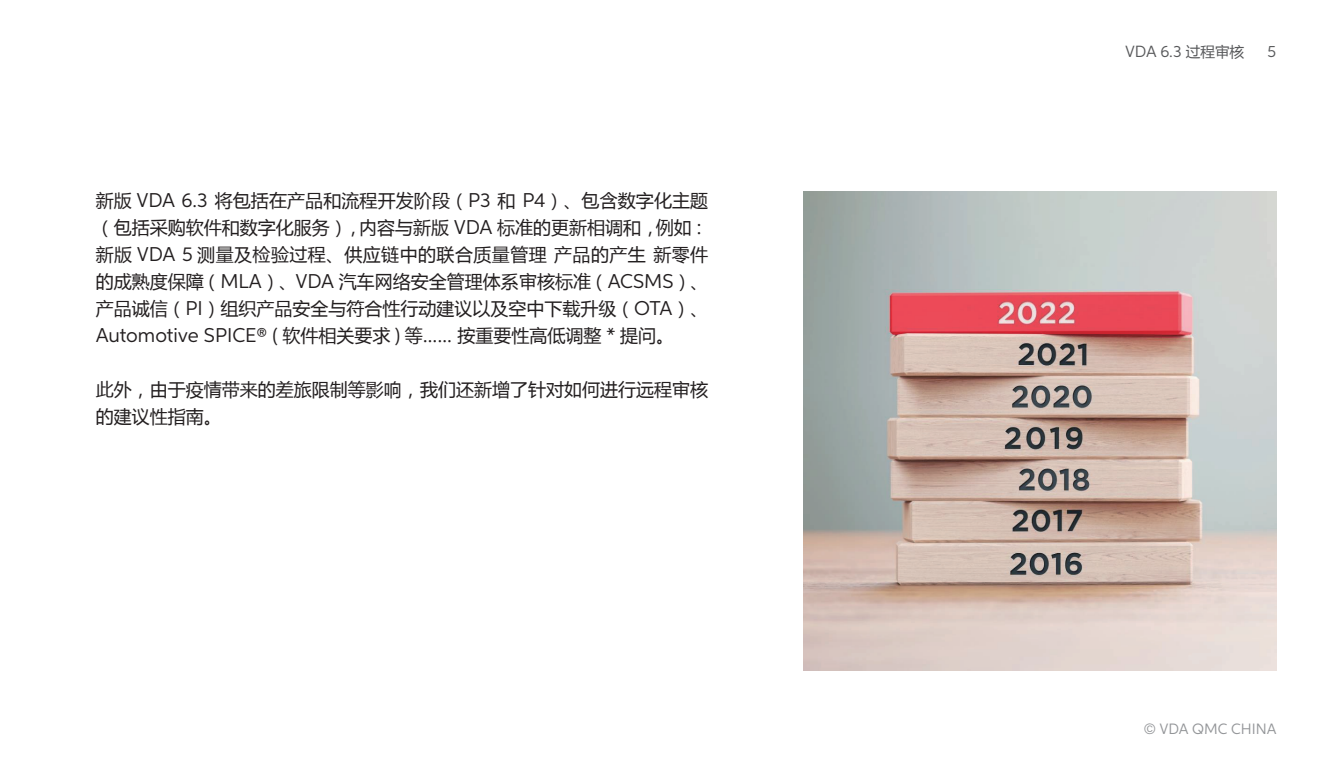
<style>
.page{position:relative;width:1340px;height:779px;background:#fff}
.page>*{position:absolute;margin:0;border:0;box-sizing:border-box;transform-origin:0 0}
.t1{font:18px/27px "Microsoft Ya Hei";color:#231f20;text-align:justify}
.t2{font:16.2px "Aspira";color:#57585a}
.t3{font:15.08px "Aspira";color:#939598}
.s1{font-family:"Aspira";font-size:20.03px}
.s2{font-family:"Microsoft Ya Hei";font-size:14.62px}
</style>
<div class="page">
<img style="left:804px;top:191px;width:472px;height:479px">
<p class="t1" style="left:96px;top:186px;width:614px">新版 <span class="s1">VDA 6.3</span> 将包括在产品和流程开发阶段（<span class="s1">P3</span> 和 <span class="s1">P4</span>）、包含数字化主题（包括采购软件和数字化服务），内容与新版 <span class="s1">VDA</span> 标准的更新相调和，例如：新版 <span class="s1">VDA 5</span> 测量及检验过程、供应链中的联合质量管理产品的产生新零件的成熟度保障（<span class="s1">MLA</span>）、<span class="s1">VDA</span> 汽车网络安全管理体系审核标准（<span class="s1">ACSMS</span>）、产品诚信（<span class="s1">PI</span>）组织产品安全与符合性行动建议以及空中下载升级（<span class="s1">OTA</span>）、<span class="s1">Automotive SPICE® (</span> 软件相关要求 <span class="s1">)</span> 等…… 按重要性高低调整 <span class="s1">*</span> 提问。</p>
<p class="t1" style="left:96px;top:375px;width:614px">此外，由于疫情带来的差旅限制等影响，我们还新增了针对如何进行远程审核的建议性指南。</p>
<p class="t2" style="left:1125px;top:42px;width:121px">VDA 6.3 <span class="s2">过程审核</span></p>
<p class="t2" style="left:1267px;top:42px;width:10px">5</p>
<p class="t3" style="left:1143px;top:719px;width:134px">© VDA QMC CHINA</p>
</div>
